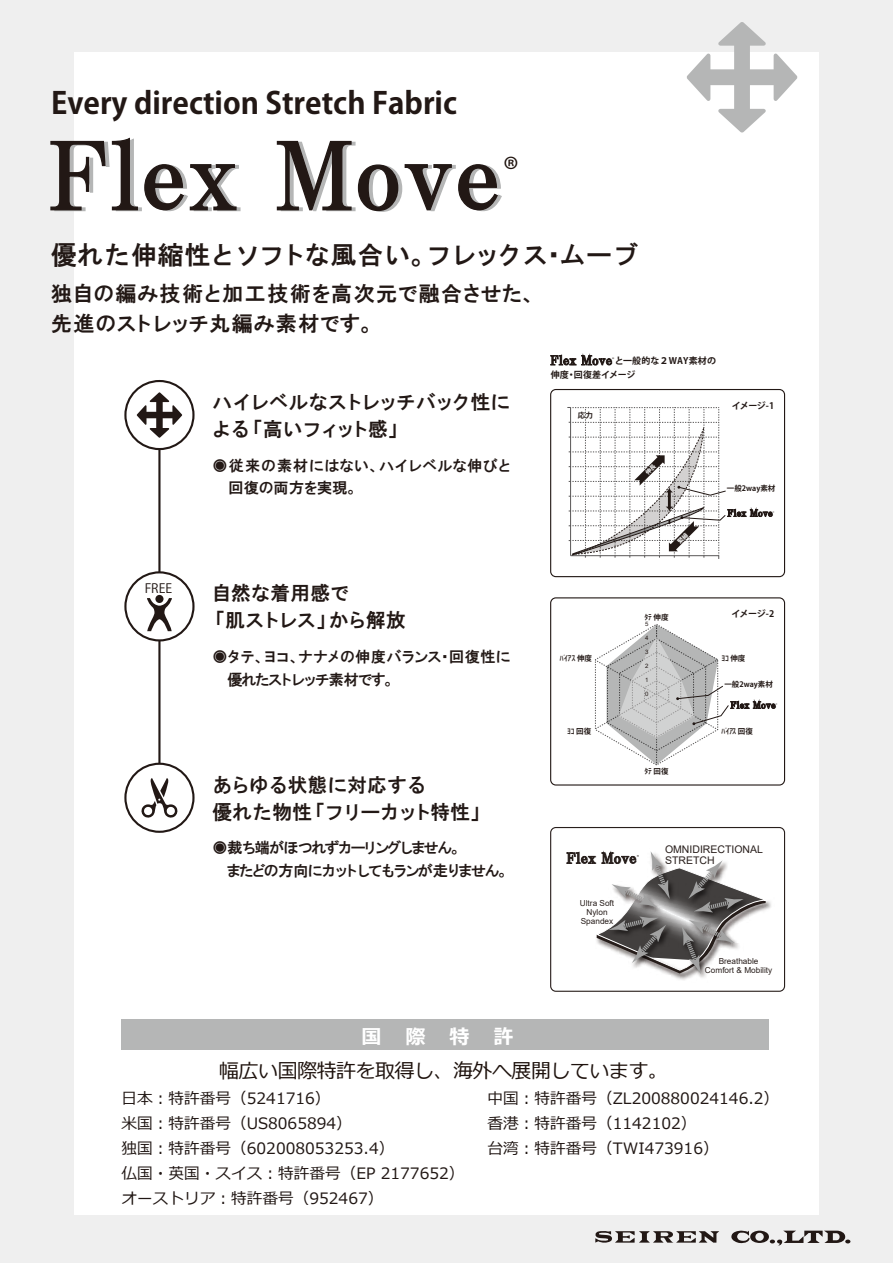
<style>
.page{position:relative;width:893px;height:1263px;background:#efefef}
.page>*{position:absolute;margin:0;border:0;box-sizing:border-box;transform-origin:0 0}
.t1{font:34.2px "Koz Go Pr 6 N";color:#1d110c}
.t2{font:700 30px "Koz Go Pro";color:#221815}
.t3{font:25.5px "HG Gothic E";letter-spacing:.025em;color:#221815}
.t4{font:21px/30px "HG Gothic E";letter-spacing:.01em;color:#221815}
.t5{font:19.95px "Meiryo";letter-spacing:-.025em;color:#1e120d}
.t6{font:700 19.95px "Meiryo";color:#fff}
.t7{font:19.5px/27px "HG Gothic E";letter-spacing:-.01em;color:#221815}
.t8{font:19.5px/27px "HG Gothic E";letter-spacing:-.05em;color:#221815}
.t9{font:15.6px/25px "Meiryo";color:#211714}
.t10{font:15px/22.5px "HG Gothic E";letter-spacing:-.135em;color:#221815}
.t11{font:15px/22.5px "HG Gothic E";letter-spacing:-.09em;color:#221815}
.t12{font:15px/22.5px "HG Gothic E";letter-spacing:.005em;color:#221815}
.t13{font:12.75px "Koz Go Pro";color:#221815}
.t14{font:10.5px/11.2px "Arial";color:#221815}
.t15{font:700 9px/13.5px "Koz Go Pr 6 N";color:#221815}
.t16{font:8.25px/9px "Arial";color:#221815;text-align:center}
.t17{font:700 7.5px "Koz Go Pr 6 N";color:#221815}
.t18{font:6px "Arial";color:#221815}
.t19{font:5.25px "Koz Go Pr 6 N";color:#221815}
.t20{font:3.45px "Koz Go Pr 6 N";color:#221815}
</style>
<div class="page">
<div style="left:74px;top:52px;width:745px;height:1162px;background:#fff"></div>
<svg style="left:595px;top:1231px;width:124px;height:12px"></svg>
<svg style="left:731px;top:1230px;width:119px;height:16px"></svg>
<svg style="left:50px;top:137px;width:191px;height:75px"></svg>
<svg style="left:276px;top:140px;width:226px;height:72px"></svg>
<hr style="left:158px;top:436px;width:3px;height:383px;background:#221815">
<svg style="left:125px;top:381px;width:68px;height:68px"></svg>
<div style="left:124px;top:380px;width:71px;height:70px;border:2px solid #221815;border-radius:50%"></div>
<div style="left:125px;top:572px;width:68px;height:68px;background:#fff;border-radius:50%"></div>
<div style="left:124px;top:571px;width:71px;height:70px;border:2px solid #221815;border-radius:50%"></div>
<div style="left:125px;top:764px;width:68px;height:68px;background:#fff;border-radius:50%"></div>
<div style="left:124px;top:763px;width:71px;height:70px;border:2px solid #221815;border-radius:50%"></div>
<svg style="left:141px;top:778px;width:37px;height:40px"></svg>
<svg style="left:137px;top:392px;width:45px;height:46px"></svg>
<div style="left:155px;top:595px;width:9px;height:8px;background:#221815;border-radius:50%"></div>
<svg style="left:147px;top:598px;width:25px;height:33px"></svg>
<div style="left:550px;top:827px;width:235px;height:165px;border:1px solid #221815;border-radius:5px"></div>
<img style="left:679px;top:974px;width:27px;height:6px">
<svg style="left:567px;top:851px;width:203px;height:123px"></svg>
<div style="left:550px;top:597px;width:235px;height:188px;border:1px solid #221815;border-radius:5px"></div>
<svg style="left:595px;top:624px;width:181px;height:142px"></svg>
<div style="left:550px;top:389px;width:235px;height:188px;border:1px solid #221815;border-radius:5px"></div>
<svg style="left:550px;top:355px;width:62px;height:10px"></svg>
<svg style="left:686px;top:22px;width:111px;height:111px"></svg>
<div style="left:122px;top:1020px;width:647px;height:30px;background:#b5b6b6"></div>
<svg style="left:567px;top:407px;width:206px;height:152px"></svg>
<h2 class="t2" style="left:51px;top:84px;width:408px">Every direction Stretch Fabric</h2>
<h1 class="t1" style="left:503px;top:151px;width:17px">®</h1>
<h3 class="t3" style="left:51px;top:242px;width:589px">優れた伸縮性とソフトな風合い。フレックス・ムーブ</h3>
<h3 class="t4" style="left:51px;top:278px;width:494px">独自の編み技術と加工技術を高次元で融合させた、先進のストレッチ丸編み素材です。</h3>
<p class="t13" style="left:145px;top:580px;width:29px">FREE</p>
<p class="t8" style="left:212px;top:388px;width:300px">ハイレベルなストレッチバック性による「高いフィット感」</p>
<p class="t12" style="left:228px;top:454px;width:285px;text-indent:-16px">◉従来の素材にはない、ハイレベルな伸びと回復の両方を実現。</p>
<p class="t7" style="left:206px;top:580px;width:202px;text-indent:6px">自然な着用感で<br>「肌ストレス」から解放</p>
<p class="t11" style="left:228px;top:645px;width:285px;text-indent:-15px">◉タテ、ヨコ、ナナメの伸度バランス・回復性に優れたストレッチ素材です。</p>
<p class="t7" style="left:212px;top:771px;width:279px">あらゆる状態に対応する<br>優れた物性「フリーカット特性」</p>
<p class="t10" style="left:226px;top:837px;width:289px;text-indent:-14px">◉裁ち端がほつれずカーリングしません。<br>またどの方向にカットしてもランが走りません。</p>
<p class="t6" style="left:362px;top:1022px;width:153px">国　際　特　許</p>
<p class="t15" style="left:551px;top:355px;width:167px;text-indent:62px"><sup>®</sup>と一般的な２WAY素材の伸度・回復差イメージ</p>
<p class="t17" style="left:578px;top:411px;width:17px">応力</p>
<p class="t15" style="left:732px;top:399px;width:44px">イメージ-1</p>
<p class="t17" style="left:727px;top:484px;width:50px">一般2way素材</p>
<p class="t20" style="left:773px;top:511px;width:3px">®</p>
<p class="t17" style="left:644px;top:613px;width:26px">ﾀﾃ 伸度</p>
<p class="t18" style="left:645px;top:619px;width:5px">5</p>
<p class="t18" style="left:645px;top:633px;width:5px">4</p>
<p class="t15" style="left:731px;top:607px;width:44px">イメージ-2</p>
<p class="t17" style="left:560px;top:654px;width:34px">ﾊﾞｲｱｽ 伸度</p>
<p class="t17" style="left:567px;top:727px;width:26px">ﾖｺ 回復</p>
<p class="t18" style="left:645px;top:647px;width:5px">3</p>
<p class="t18" style="left:645px;top:662px;width:5px">2</p>
<p class="t18" style="left:645px;top:676px;width:5px">1</p>
<p class="t18" style="left:645px;top:690px;width:5px">0</p>
<p class="t17" style="left:644px;top:767px;width:26px">ﾀﾃ 回復</p>
<p class="t17" style="left:721px;top:654px;width:26px">ﾖｺ 伸度</p>
<p class="t17" style="left:724px;top:680px;width:50px">一般2way素材</p>
<p class="t17" style="left:721px;top:727px;width:33px">ﾊﾞｲｱｽ 回復</p>
<p class="t20" style="left:776px;top:702px;width:3px">®</p>
<p class="t16" style="left:580px;top:898px;width:36px">Ultra Soft<br>Nylon<br>Spandex</p>
<p class="t19" style="left:637px;top:854px;width:4px">®</p>
<p class="t14" style="left:665px;top:844px;width:100px">OMNIDIRECTIONAL<br>STRETCH</p>
<p class="t16" style="left:705px;top:956px;width:69px">Breathable<br>Comfort &amp; Mobility</p>
<p class="t5" style="left:219px;top:1057px;width:450px">幅広い国際特許を取得し、海外へ展開しています。</p>
<p class="t9" style="left:122px;top:1086px;width:274px">日本︓特許番号（5241716）<br>米国︓特許番号（US8065894）<br>独国︓特許番号（602008053253.4）</p>
<p class="t9" style="left:122px;top:1186px;width:263px">オーストリア︓特許番号（952467）</p>
<p class="t9" style="left:122px;top:1161px;width:344px">仏国・英国・スイス︓特許番号（EP 2177652）</p>
<p class="t9" style="left:487px;top:1086px;width:293px">中国︓特許番号（ZL200880024146.2）香港︓特許番号（1142102）<br>台湾︓特許番号（TWI473916）</p>
</div>
